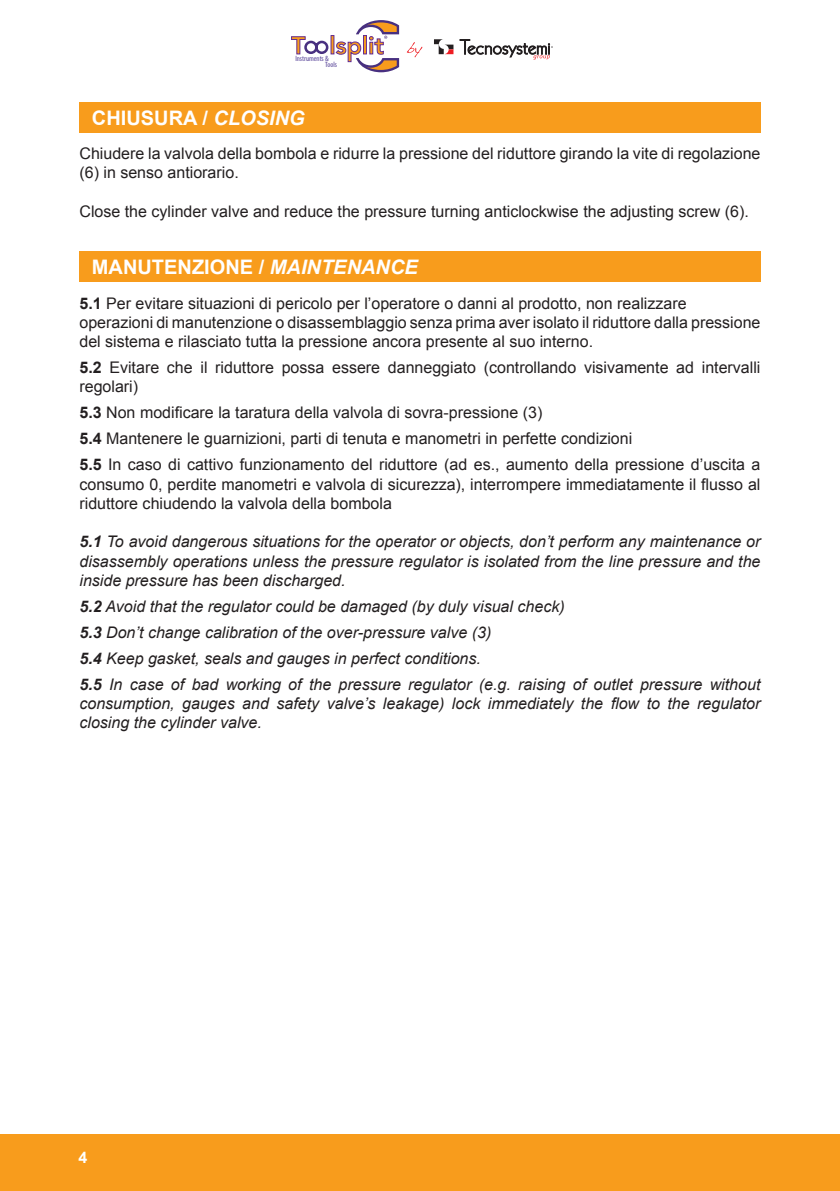
<style>
.page{position:relative;width:840px;height:1191px;background:#fff}
.page>*{position:absolute;margin:0;border:0;box-sizing:border-box;transform-origin:0 0}
.t1{font:700 20px "Arial";color:#fff}
.t2{font:16px/19.2px "Arial";color:#231f20}
.t3{font:italic 16px/19.2px "Arial";color:#231f20}
.t4{font:700 16px "Arial";color:#fff}
.t5{font:condensed 7.6px/6.2px "Myriad Pro";color:#554197}
.s1{font-style:italic}
.s2{font-weight:700}
</style>
<div class="page">
<hr style="left:839px;top:1134px;width:1px;height:57px;background:#f89c1c">
<div style="left:0;top:1134px;width:839px;height:57px;background:#f89c1c"></div>
<svg style="left:434px;top:39px;width:19px;height:15px"></svg>
<svg style="left:459px;top:39px;width:93px;height:21px"></svg>
<svg style="left:406px;top:42px;width:16px;height:15px"></svg>
<svg style="left:291px;top:36px;width:38px;height:19px"></svg>
<svg style="left:335px;top:20px;width:64px;height:52px"></svg>
<div style="left:79px;top:102px;width:681px;height:31px;background:#f89c1c"></div>
<div style="left:79px;top:251px;width:681px;height:30px;background:#f89c1c"></div>
<p class="t5" style="left:325px;top:55px;width:13px;text-indent:-30px">Instruments &amp;<br>Tools</p>
<p class="t1" style="left:92px;top:105px;width:214px">CHIUSURA / <span class="s1">CLOSING</span></p>
<p class="t2" style="left:79px;top:144px;width:682px">Chiudere la valvola della bombola e ridurre la pressione del riduttore girando la vite di regolazione (6) in senso antiorario.</p>
<p class="t2" style="left:79px;top:202px;width:670px">Close the cylinder valve and reduce the pressure turning anticlockwise the adjusting screw (6).</p>
<p class="t1" style="left:92px;top:253px;width:327px">MANUTENZIONE / <span class="s1">MAINTENANCE</span></p>
<p class="t2" style="left:79px;top:294px;width:682px"><span class="s2">5.1</span> Per evitare situazioni di pericolo per l’operatore o danni al prodotto, non realizzare operazioni di manutenzione o disassemblaggio senza prima aver isolato il riduttore dalla pressione del sistema e rilasciato tutta la pressione ancora presente al suo interno.</p>
<p class="t2" style="left:79px;top:358px;width:682px"><span class="s2">5.2</span> Evitare che il riduttore possa essere danneggiato (controllando visivamente ad intervalli regolari)</p>
<p class="t2" style="left:79px;top:400px;width:682px;line-height:26px"><span class="s2">5.3</span> Non modificare la taratura della valvola di sovra-pressione (3)<br><span class="s2">5.4</span> Mantenere le guarnizioni, parti di tenuta e manometri in perfette condizioni<br><span class="s2">5.5</span> In caso di cattivo funzionamento del riduttore (ad es., aumento della pressione d’uscita a</p>
<p class="t2" style="left:79px;top:474px;width:682px">consumo 0, perdite manometri e valvola di sicurezza), interrompere immediatamente il flusso al riduttore chiudendo la valvola della bombola</p>
<p class="t3" style="left:79px;top:532px;width:682px;text-align:justify"><span class="s2">5.1</span> To avoid dangerous situations for the operator or objects, don’t perform any maintenance or disassembly operations unless the pressure regulator is isolated from the line pressure and the inside pressure has been discharged.</p>
<p class="t3" style="left:79px;top:593px;width:682px;line-height:26px"><span class="s2">5.2</span> Avoid that the regulator could be damaged (by duly visual check)<br><span class="s2">5.3</span> Don’t change calibration of the over-pressure valve (3)<br><span class="s2">5.4</span> Keep gasket, seals and gauges in perfect conditions.<br><span class="s2">5.5</span> In case of bad working of the pressure regulator (e.g. raising of outlet pressure without</p>
<p class="t3" style="left:79px;top:694px;width:682px">consumption, gauges and safety valve’s leakage) lock immediately the flow to the regulator closing the cylinder valve.</p>
<p class="t4" style="left:79px;top:1146px;width:10px">4</p>
</div>
